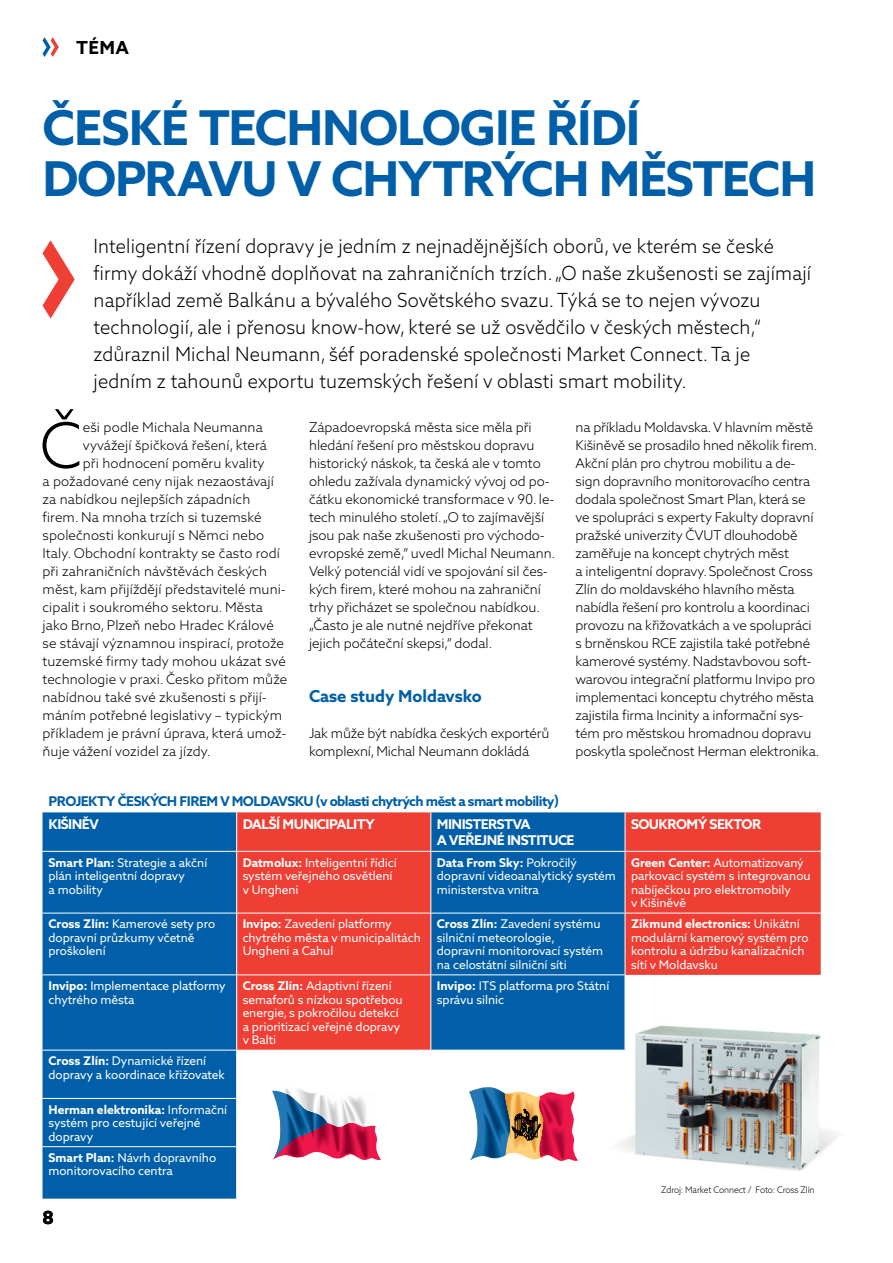
<style>
.page{position:relative;width:893px;height:1263px;background:#fff}
.page>*{position:absolute;margin:0;border:0;box-sizing:border-box;transform-origin:0 0}
.t1{font:300 63.15px "Azo Sans 2";color:#000}
.t2{font:700 48px/51px "Azo Sans 2";letter-spacing:-.025em;color:#005fa8}
.t3{font:300 19.5px/27px "Azo Sans 2";letter-spacing:.01em;color:#000;scale:.95 1}
.t4{font:700 18px "Azo Sans 2";color:#000}
.t5{font:700 16.5px "Azo Sans 2";color:#005fa8}
.t6{font:300 13.5px/18px "Azo Sans 2";color:#000}
.t7{font:700 13.5px/16.5px "Azo Sans 2";letter-spacing:-.04em;color:#fff}
.t8{font:700 13.5px "Azo Sans 2";letter-spacing:-.04em;color:#005fa8}
.t9{font:12px/13.5px "Azo Sans 2";color:#fff}
.t10{font:300 9px "Azo Sans 2";letter-spacing:-.01em;color:#000;scale:.95 1}
.s1{font-weight:700}
</style>
<div class="page">
<img style="left:625px;top:1050px;width:212px;height:121px">
<svg style="left:43px;top:37px;width:16px;height:20px"></svg>
<svg style="left:43px;top:240px;width:32px;height:79px"></svg>
<svg style="left:43px;top:812px;width:582px;height:386px;fill:#005fa8"></svg>
<svg style="left:237px;top:812px;width:584px;height:238px;background:#a05d6f"></svg>
<hr style="left:236px;top:812px;width:1px;height:39px;background:#fff">
<hr style="left:430px;top:812px;width:1px;height:39px;background:#fff">
<hr style="left:625px;top:812px;width:1px;height:39px;background:#fff">
<hr style="left:43px;top:851px;width:194px;height:1px;background:#fff">
<hr style="left:237px;top:851px;width:194px;height:1px;background:#fff">
<hr style="left:236px;top:852px;width:1px;height:61px;background:#fff">
<hr style="left:431px;top:851px;width:194px;height:1px;background:#fff">
<hr style="left:430px;top:852px;width:1px;height:61px;background:#fff">
<hr style="left:625px;top:851px;width:196px;height:1px;background:#fff">
<hr style="left:625px;top:852px;width:1px;height:61px;background:#fff">
<hr style="left:43px;top:913px;width:194px;height:1px;background:#fff">
<hr style="left:237px;top:913px;width:194px;height:1px;background:#fff">
<hr style="left:236px;top:913px;width:1px;height:61px;background:#fff">
<hr style="left:431px;top:913px;width:194px;height:1px;background:#fff">
<hr style="left:430px;top:913px;width:1px;height:61px;background:#fff">
<hr style="left:625px;top:913px;width:196px;height:1px;background:#fff">
<hr style="left:625px;top:913px;width:1px;height:61px;background:#fff">
<hr style="left:43px;top:974px;width:194px;height:1px;background:#fff">
<hr style="left:237px;top:974px;width:194px;height:1px;background:#fff">
<hr style="left:236px;top:975px;width:1px;height:75px;background:#fff">
<hr style="left:431px;top:974px;width:194px;height:1px;background:#fff">
<hr style="left:430px;top:975px;width:1px;height:75px;background:#fff">
<hr style="left:625px;top:975px;width:1px;height:75px;background:#fff">
<hr style="left:43px;top:1050px;width:194px;height:1px;background:#fff">
<hr style="left:237px;top:1050px;width:194px;height:1px;background:#fff">
<hr style="left:43px;top:1098px;width:194px;height:1px;background:#fff">
<hr style="left:43px;top:1146px;width:194px;height:1px;background:#fff">
<hr style="left:236px;top:1050px;width:1px;height:48px;background:#fff">
<hr style="left:236px;top:1099px;width:1px;height:47px;background:#fff">
<hr style="left:236px;top:1147px;width:1px;height:51px;background:#fff">
<hr style="left:431px;top:1050px;width:194px;height:1px;background:#fff">
<svg style="left:469px;top:1087px;width:109px;height:75px"></svg>
<svg style="left:272px;top:1086px;width:109px;height:75px"></svg>
<h3 class="t4" style="left:76px;top:37px;width:55px">TÉMA</h3>
<h2 class="t2" style="left:43px;top:103px;width:775px">ČESKÉ TECHNOLOGIE ŘÍDÍ<br>DOPRAVU V CHYTRÝCH MĚSTECH</h2>
<p class="t3" style="left:94px;top:233px;width:757px">Inteligentní řízení dopravy je jedním z nejnadějnějších oborů, ve kterém se české firmy dokáží vhodně doplňovat na zahraničních trzích. „O naše zkušenosti se zajímají například země Balkánu a bývalého Sovětského svazu. Týká se to nejen vývozu technologií, ale i přenosu know-how, které se už osvědčilo v českých městech,“ zdůraznil Michal Neumann, šéf poradenské společnosti Market Connect. Ta je jedním z tahounů exportu tuzemských řešení v oblasti smart mobility.</p>
<h1 class="t1" style="left:39px;top:408px;width:44px">Č</h1>
<p class="t6" style="left:83px;top:418px;width:181px">eši podle Michala Neumanna</p>
<p class="t6" style="left:83px;top:436px;width:186px">vyvážejí špičková řešení, která</p>
<p class="t6" style="left:83px;top:454px;width:183px">při hodnocení poměru kvality</p>
<p class="t6" style="left:43px;top:472px;width:233px">a požadované ceny nijak nezaostávají</p>
<p class="t6" style="left:43px;top:490px;width:209px">za nabídkou nejlepších západních</p>
<p class="t6" style="left:43px;top:508px;width:220px">firem. Na mnoha trzích si tuzemské</p>
<p class="t6" style="left:43px;top:526px;width:223px">společnosti konkurují s Němci nebo</p>
<p class="t6" style="left:43px;top:544px;width:239px">Italy. Obchodní kontrakty se často rodí</p>
<p class="t6" style="left:43px;top:562px;width:226px">při zahraničních návštěvách českých</p>
<p class="t6" style="left:43px;top:580px;width:244px">měst, kam přijíždějí představitelé muni-</p>
<p class="t6" style="left:43px;top:598px;width:222px">cipalit i soukromého sektoru. Města</p>
<p class="t6" style="left:43px;top:616px;width:233px">jako Brno, Plzeň nebo H radec Králové</p>
<p class="t6" style="left:43px;top:634px;width:243px">se stávají významnou inspirací, protože</p>
<p class="t6" style="left:43px;top:652px;width:245px">tuzemské firmy tady mohou ukázat své</p>
<p class="t6" style="left:43px;top:670px;width:246px">technologie v praxi. Česko přitom může</p>
<p class="t6" style="left:43px;top:688px;width:226px">nabídnou také své zkušenosti s přijí-</p>
<p class="t6" style="left:43px;top:706px;width:241px">máním potřebné legislativy – typickým</p>
<p class="t6" style="left:43px;top:724px;width:245px">příkladem je právní úprava, která umož-</p>
<p class="t6" style="left:43px;top:742px;width:170px">ňuje vážení vozidel za jízdy.</p>
<p class="t6" style="left:309px;top:418px;width:248px">Západoevropská města sice měla při hledání řešení pro městskou dopravu historický náskok, ta česká ale v tomto ohledu zažívala dynamický vývoj od po&shy;čátku ekonomické transformace v 90. le&shy;tech minulého století. „O to zajímavější jsou pak naše zkušenosti pro východo&shy;evropské země,“ uvedl Michal Neumann.<br>Velký potenciál vidí ve spojování sil čes&shy;kých firem, které mohou na zahraniční trhy přicházet se společnou nabídkou. „Často je ale nutné nejdříve překonat jejich počáteční skepsi,“ dodal.</p>
<p class="t5" style="left:309px;top:686px;width:174px">Case study Moldavsko</p>
<p class="t6" style="left:309px;top:724px;width:242px">Jak může být nabídka českých exportérů komplexní, Michal Neumann dokládá</p>
<p class="t6" style="left:575px;top:418px;width:245px">na příkladu Moldavska. V hlavním městě Kišiněvě se prosadilo hned několik firem.<br>Akční plán pro chytrou mobilitu a de&shy;sign dopravního monitorovacího centra dodala společnost Smart Plan, která se ve spolupráci s experty Fakulty dopravní pražské univerzity ČVUT dlouhodobě zaměřuje na koncept chytrých měst<br>a inteligentní dopravy. Společnost Cross Zlín do moldavského hlavního města nabídla řešení pro kontrolu a koordinaci provozu na křižovatkách a ve spolupráci s brněnskou RCE zajistila také potřebné kamerové systémy. Nadstavbovou soft&shy;warovou integrační platformu Invipo pro implementaci konceptu chytrého města zajistila firma Incinity a informační sys&shy;tém pro městskou hromadnou dopravu poskytla společnost Herman elektronika.</p>
<p class="t8" style="left:49px;top:793px;width:512px">PROJEKTY ČESKÝCH FIREM V MOLDAVSKU (v oblasti chytrých měst a smart mobility)</p>
<p class="t7" style="left:49px;top:816px;width:52px">KIŠINĚV</p>
<p class="t7" style="left:243px;top:816px;width:134px">DALŠÍ MUNICIPALITY</p>
<p class="t7" style="left:437px;top:816px;width:139px">MINISTERSTVA<br>A VEŘEJNÉ INSTITUCE</p>
<p class="t7" style="left:631px;top:816px;width:132px">SOUKROMÝ SEKTOR</p>
<p class="t9" style="left:49px;top:856px;width:160px"><span class="s1">Smart Plan:</span> Strategie a akční plán inteligentní dopravy<br>a mobility</p>
<p class="t9" style="left:243px;top:856px;width:156px"><span class="s1">Datmolux:</span> Inteligentní řídicí systém veřejného osvětlení v Ungheni</p>
<p class="t9" style="left:437px;top:856px;width:180px"><span class="s1">Data From Sky:</span> Pokročilý dopravní videoanalytický systém ministerstva vnitra</p>
<p class="t9" style="left:631px;top:856px;width:181px"><span class="s1">Green Center:</span> Automatizovaný parkovací systém s integrovanou nabíječkou pro elektromobily<br>v Kišiněvě</p>
<p class="t9" style="left:49px;top:917px;width:168px"><span class="s1">Cross Zlín:</span> Kamerové sety pro dopravní průzkumy včetně proškolení</p>
<p class="t9" style="left:243px;top:917px;width:180px"><span class="s1">Invipo:</span> Zavedení platformy chytrého města v municipalitách<br>Ungheni a Cahul</p>
<p class="t9" style="left:437px;top:917px;width:168px"><span class="s1">Cross Zlín:</span> Zavedení systému silniční meteorologie, dopravní monitorovací systém na celostátní silniční síti</p>
<p class="t9" style="left:631px;top:917px;width:179px"><span class="s1">Zikmund electronics:</span> Unikátní modulární kamerový systém pro kontrolu a údržbu kanalizačních sítí v Moldavsku</p>
<p class="t9" style="left:48px;top:979px;width:179px"><span class="s1">Invipo:</span> Implementace platformy chytrého města</p>
<p class="t9" style="left:243px;top:979px;width:161px"><span class="s1">Cross Zlín:</span> Adaptivní řízení semaforů s nízkou spotřebou energie, s pokročilou detekcí a prioritizací veřejné dopravy v Balti</p>
<p class="t9" style="left:437px;top:979px;width:174px"><span class="s1">Invipo:</span> ITS platforma pro Státní správu silnic</p>
<p class="t9" style="left:48px;top:1054px;width:178px"><span class="s1">Cross Zlín:</span> Dynamické řízení dopravy a koordinace křižovatek</p>
<p class="t9" style="left:48px;top:1103px;width:180px"><span class="s1">Herman elektronika:</span> Informační systém pro cestující veřejné dopravy</p>
<p class="t9" style="left:48px;top:1151px;width:169px"><span class="s1">Smart Plan:</span> Návrh dopravního monitorovacího centra</p>
<p class="t10" style="left:661px;top:1184px;width:163px">Zdroj: Market Connect / Foto: Cross Zlín</p>
<h3 class="t4" style="left:43px;top:1207px;width:13px">8</h3>
</div>
